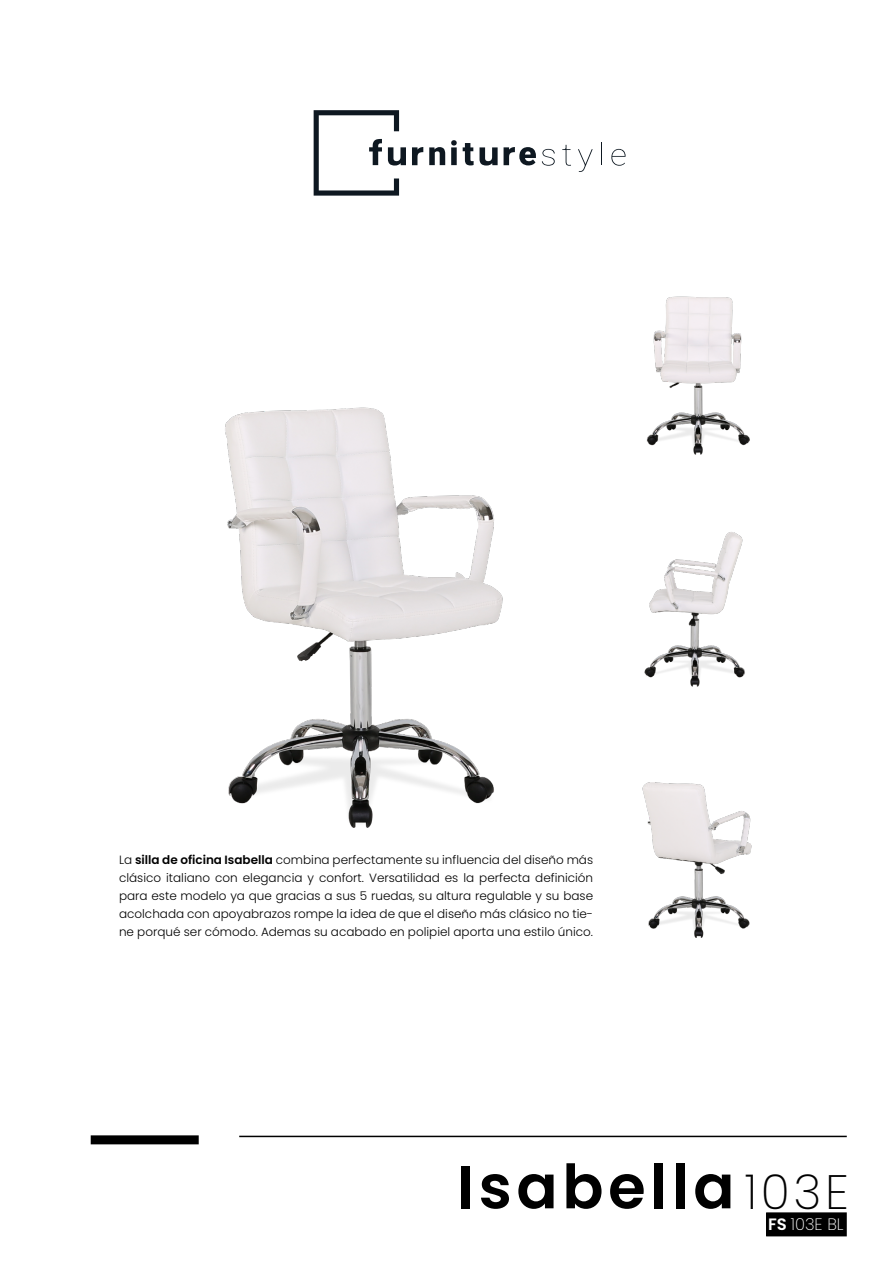
<style>
.page{position:relative;width:893px;height:1263px;background:#fff}
.page>*{position:absolute;margin:0;border:0;box-sizing:border-box;transform-origin:0 0}
.t1{font:600 60.9px "Poppins";letter-spacing:.075em;color:#000}
.t2{font:200 16.5px "Poppins";color:#fff}
.t3{font:300 12px/18px "Poppins";color:#000;text-align:justify}
.s1{font-weight:600}
.s2{font-weight:200;font-size:48.3px}
</style>
<div class="page">
<div style="left:767px;top:1213px;width:79px;height:23px;background:#000"></div>
<div style="left:766px;top:1212px;width:81px;height:24px;border:2px solid #000"></div>
<img style="left:225px;top:407px;width:278px;height:421px">
<svg style="left:429px;top:147px;width:16px;height:18px"></svg>
<svg style="left:451px;top:140px;width:6px;height:25px"></svg>
<svg style="left:314px;top:110px;width:92px;height:86px"></svg>
<svg style="left:412px;top:147px;width:11px;height:18px"></svg>
<svg style="left:504px;top:147px;width:32px;height:18px"></svg>
<svg style="left:463px;top:143px;width:35px;height:23px"></svg>
<svg style="left:542px;top:149px;width:13px;height:17px"></svg>
<svg style="left:562px;top:145px;width:9px;height:21px"></svg>
<svg style="left:578px;top:149px;width:15px;height:23px"></svg>
<svg style="left:601px;top:142px;width:1px;height:23px"></svg>
<svg style="left:611px;top:149px;width:15px;height:17px"></svg>
<img style="left:646px;top:296px;width:104px;height:159px">
<img style="left:644px;top:532px;width:101px;height:155px">
<img style="left:642px;top:782px;width:110px;height:156px">
<hr style="left:239px;top:1136px;width:608px;height:1px;background:#000">
<div style="left:91px;top:1135px;width:108px;height:9px;background:#000"></div>
<p class="t3" style="left:119px;top:851px;width:476px">La <span class="s1">silla de oficina Isabella</span> combina perfectamente su influencia del diseño más clásico italiano con elegancia y confort. Versatilidad es la perfecta definición para este modelo ya que gracias a sus 5 ruedas, su altura regulable y su base acolchada con apoyabrazos rompe la idea de que el diseño más clásico no tie&shy;ne porqué ser cómodo. Ademas su acabado en polipiel aporta una estilo único.</p>
<h1 class="t1" style="left:457px;top:1152px;width:393px">Isabella<span class="s2">103E</span></h1>
<h2 class="t2" style="left:768px;top:1214px;width:77px"><span class="s1">FS</span> 103E BL</h2>
</div>
